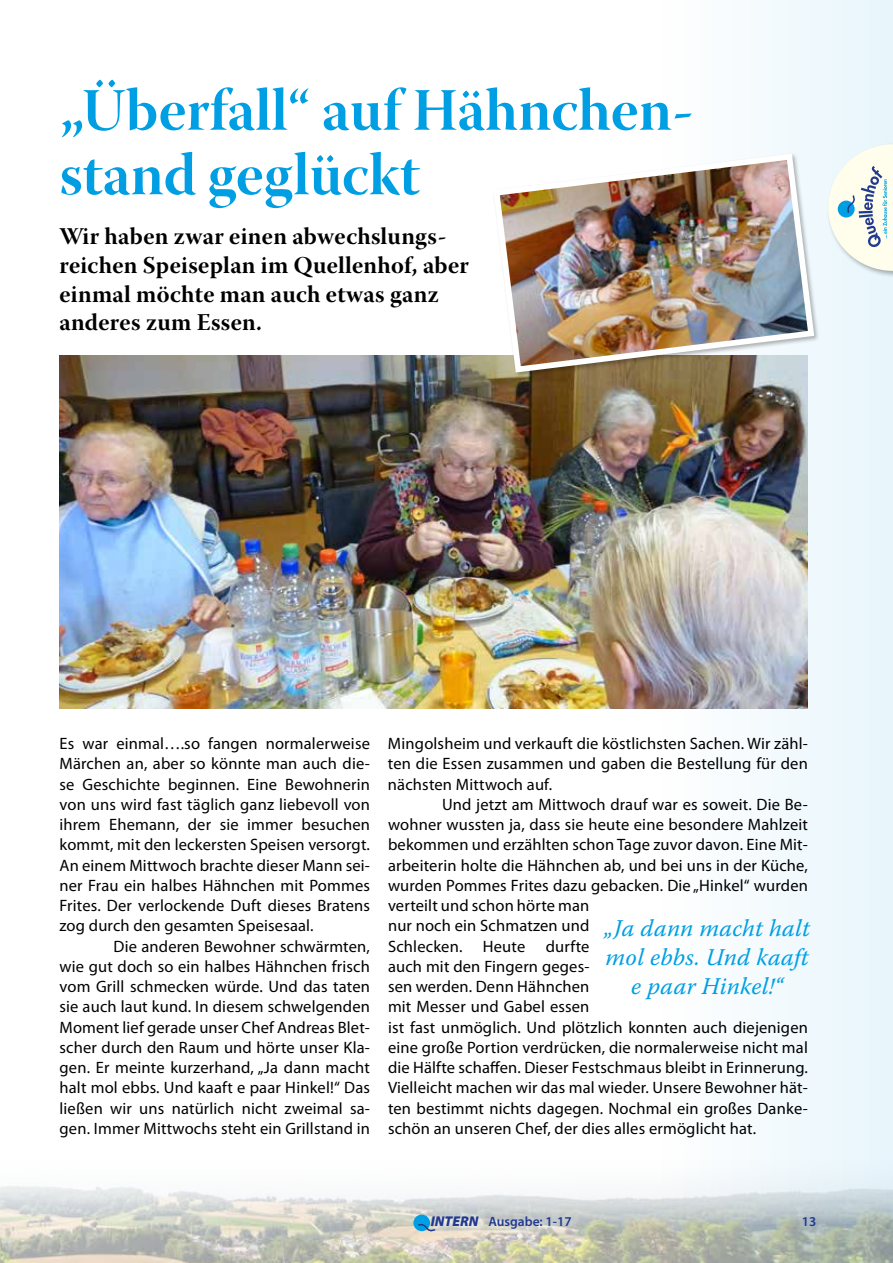
<style>
.page{position:relative;width:893px;height:1263px;background:#fff}
.page>*{position:absolute;margin:0;border:0;box-sizing:border-box;transform-origin:0 0}
.t1{font:60px/64.5px "Warnock Pro Bold Disp";color:#009fe3}
.t2{font:24px/28.8px "Warnock Pro Bold Subh";letter-spacing:.01em;color:#000}
.t3{font:italic 24px/28.8px "Warnock Pro";letter-spacing:.01em;color:#009fe3;text-align:center}
.t4{font:16.5px/20.2px "Myriad Pro";letter-spacing:.01em;color:#000;text-align:justify}
.t5{font:600 13.5px "Myriad Pro";color:#213a8f}
.s1{font-weight:900;font-style:italic;font-size:14.25px}
</style>
<div class="page">
<div style="left:0;top:0;width:893px;height:1263px;background:linear-gradient(to right,#fff,#f4fafd)"></div>
<img style="left:0;top:1009px;width:893px;height:254px">
<svg style="left:427px;top:1211px;width:62px;height:26px"></svg>
<svg style="left:484px;top:1212px;width:97px;height:28px"></svg>
<div style="left:413px;top:1214px;width:17px;height:17px;background:#009fe3;border-radius:50%"></div>
<svg style="left:417px;top:1222px;width:19px;height:10px"></svg>
<div style="left:826px;top:142px;width:67px;height:136px;background:#000;opacity:.3"></div>
<svg style="left:828px;top:144px;width:65px;height:127px"></svg>
<img style="left:60px;top:355px;width:748px;height:354px">
<div style="left:492px;top:152px;width:328px;height:227px;background:#000;opacity:.3"></div>
<img style="left:490px;top:150px;width:327px;height:226px">
<h1 class="t1" style="left:60px;top:77px;width:636px">„Überfall“ auf Hähnchen&shy;stand geglückt</h1>
<h2 class="t2" style="left:60px;top:221px;width:411px">Wir haben zwar einen abwechslungs&shy;reichen Speiseplan im Quellenhof, aber einmal möchte man auch etwas ganz anderes zum Essen.</h2>
<p class="t4" style="left:60px;top:733px;width:312px">Es war einmal….so fangen normalerweise Märchen an, aber so könnte man auch die&shy;se Geschichte beginnen. Eine Bewohnerin von uns wird fast täglich ganz liebevoll von ihrem Ehemann, der sie immer besuchen kommt, mit den leckersten Speisen versorgt.<br>An einem Mittwoch brachte dieser Mann sei&shy;ner Frau ein halbes Hähnchen mit Pommes Frites. Der verlockende Duft dieses Bratens zog durch den gesamten Speisesaal.</p>
<p class="t4" style="left:60px;top:936px;width:312px;text-indent:54px">Die anderen Bewohner schwärmten, wie gut doch so ein halbes Hähnchen frisch vom Grill schmecken würde. Und das taten sie auch laut kund. In diesem schwelgenden Moment lief gerade unser Chef Andreas Blet&shy;scher durch den Raum und hörte unser Kla&shy;gen. Er meinte kurzerhand, „Ja dann macht halt mol ebbs. Und kaaft e paar Hinkel!“ Das ließen wir uns natürlich nicht zweimal sa&shy;gen. Immer Mittwochs steht ein Grillstand in</p>
<p class="t4" style="left:388px;top:733px;width:421px">Mingolsheim und verkauft die köstlichsten Sachen. Wir zähl&shy;ten die Essen zusammen und gaben die Bestellung für den nächsten Mittwoch auf.</p>
<p class="t4" style="left:388px;top:794px;width:421px;text-align:left;text-indent:54px">Und jetzt am Mittwoch drauf war es soweit. Die Be&shy;wohner wussten ja, dass sie heute eine besondere Mahlzeit bekommen und erzählten schon Tage zuvor davon. Eine Mit&shy;arbeiterin holte die Hähnchen ab, und bei uns in der Küche, wurden Pommes Frites dazu gebacken. Die „Hinkel“ wurden verteilt und schon hörte man<br>nur noch ein Schmatzen und<br>Schlecken. Heute durfte<br>auch mit den Fingern geges-<br>sen werden. Denn Hähnchen<br>mit Messer und Gabel essen<br>ist fast unmöglich. Und plötzlich konnten auch diejenigen eine große Portion verdrücken, die normalerweise nicht mal die Hälfte schaffen. Dieser Festschmaus bleibt in Erinnerung.<br>Vielleicht machen wir das mal wieder. Unsere Bewohner hät&shy;ten bestimmt nichts dagegen. Nochmal ein großes Danke&shy;schön an unseren Chef, der dies alles ermöglicht hat.</p>
<h2 class="t3" style="left:604px;top:913px;width:207px">„Ja dann macht halt mol ebbs. Und kaaft e paar Hinkel!“</h2>
<p class="t5" style="left:431px;top:1213px;width:142px"><span class="s1">INTERN</span> Ausgabe: 1-17</p>
<p class="t5" style="left:802px;top:1213px;width:16px">13</p>
</div>
